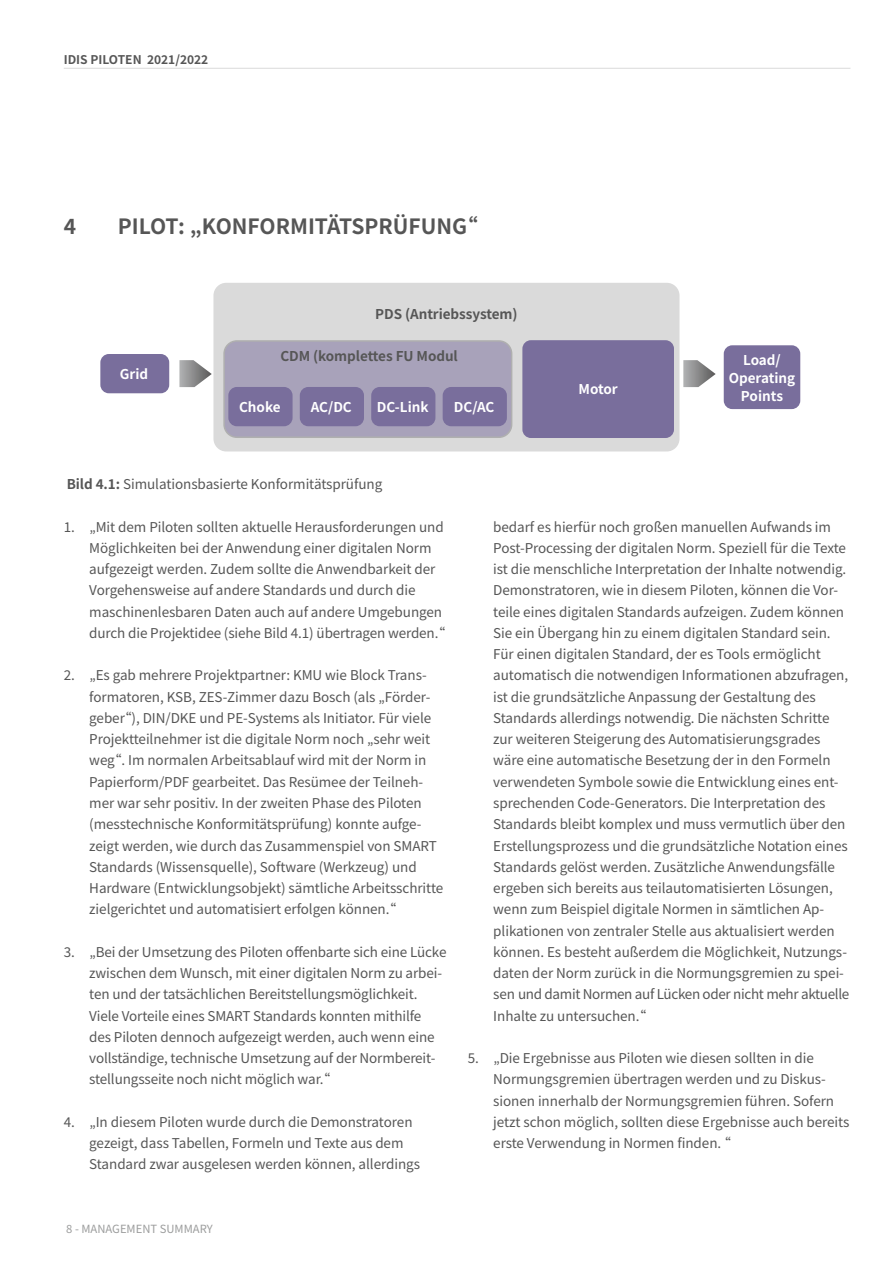
<style>
.page{position:relative;width:893px;height:1263px;background:#fff}
.page>*{position:absolute;margin:0;border:0;box-sizing:border-box;transform-origin:0 0}
._03_1_Titel_H3_14_EI{font:700 21px "Noto Sans TC";color:#565656}
._06_Fließtext{font:13.5px/21.3px "Noto Sans TC";letter-spacing:-.005em;color:#565656}
._06_Fließtext-2{font:700 13.5px/18px "Noto Sans TC";color:#fff;text-align:center}
._06_Fließtext-3{font:700 13.5px "Noto Sans TC";letter-spacing:-.005em;color:#565656}
._05_KAPITEL_INKS{font:700 12px "Noto Sans TC";color:#565656}
.MASTER_Seitenzahlen{font:11.25px "Noto Sans TC";color:#9c9d9d}
.s1{font-weight:700}
</style>
<div class="page">
<div style="left:213px;top:283px;width:466px;height:168px;background:#dadada;border-radius:13px"></div>
<div style="left:224px;top:341px;width:288px;height:96px;background:#a8a2ba;border-radius:13px"></div>
<div style="left:223px;top:340px;width:289px;height:98px;border:2px solid #878786;border-radius:13px"></div>
<div style="left:100px;top:354px;width:69px;height:39px;background:#796e9c;border-radius:9px"></div>
<div style="left:724px;top:345px;width:76px;height:64px;background:#796e9c;border-radius:9px"></div>
<div style="left:228px;top:387px;width:65px;height:39px;background:#796e9c;border-radius:9px"></div>
<div style="left:300px;top:387px;width:64px;height:39px;background:#796e9c;border-radius:9px"></div>
<div style="left:371px;top:387px;width:64px;height:39px;background:#796e9c;border-radius:9px"></div>
<div style="left:443px;top:387px;width:64px;height:39px;background:#796e9c;border-radius:9px"></div>
<div style="left:522px;top:340px;width:152px;height:98px;background:#796e9c;border-radius:9px"></div>
<svg style="left:683px;top:360px;width:33px;height:27px"></svg>
<svg style="left:179px;top:360px;width:33px;height:27px"></svg>
<hr style="left:64px;top:68px;width:786px;height:1px;background:#dadada">
<p class="_05_KAPITEL_INKS" style="left:64px;top:53px;width:146px">IDIS PILOTEN 2021/2022</p>
<p class="_03_1_Titel_H3_14_EI" style="left:64px;top:214px;width:14px">4</p>
<p class="_03_1_Titel_H3_14_EI" style="left:118px;top:214px;width:362px">PILOT: „KONFORMITÄTSPRÜFUNG“</p>
<p class="_06_Fließtext-2" style="left:120px;top:365px;width:30px">Grid</p>
<p class="_06_Fließtext-3" style="left:375px;top:306px;width:144px">PDS (Antriebssystem)</p>
<p class="_06_Fließtext-3" style="left:280px;top:349px;width:179px">CDM (komplettes FU Modul</p>
<p class="_06_Fließtext-2" style="left:239px;top:398px;width:43px">Choke</p>
<p class="_06_Fließtext-2" style="left:311px;top:398px;width:43px">AC/DC</p>
<p class="_06_Fließtext-2" style="left:377px;top:398px;width:53px">DC-Link</p>
<p class="_06_Fließtext-2" style="left:454px;top:398px;width:42px">DC/AC</p>
<p class="_06_Fließtext" style="left:67px;top:474px;width:317px"><span class="s1">Bild 4.1:</span> Simulationsbasierte Konformitätsprüfung</p>
<p class="_06_Fließtext-2" style="left:578px;top:381px;width:41px">Motor</p>
<p class="_06_Fließtext-2" style="left:729px;top:351px;width:68px">Load/<br>Operating</p>
<p class="_06_Fließtext-2" style="left:741px;top:387px;width:44px">Points</p>
<p class="_06_Fließtext" style="left:89px;top:516px;width:357px;text-indent:-26px">1. „Mit dem Piloten sollten aktuelle Herausforderungen und Möglichkeiten bei der Anwendung einer digitalen Norm aufgezeigt werden. Zudem sollte die Anwendbarkeit der Vorgehensweise auf andere Standards und durch die maschinenlesbaren Daten auch auf andere Umgebungen durch die Projektidee (siehe Bild 4.1) übertragen werden.“</p>
<p class="_06_Fließtext" style="left:89px;top:665px;width:355px;text-indent:-26px">2. „Es gab mehrere Projektpartner: KMU wie Block Trans&shy;formatoren, KSB, ZES-Zimmer dazu Bosch (als „Förder&shy;geber“), DIN/DKE und PE-Systems als Initiator. Für viele Projektteilnehmer ist die digitale Norm noch „sehr weit weg“. Im normalen Arbeitsablauf wird mit der Norm in Papierform/PDF gearbeitet. Das Resümee der Teilneh&shy;mer war sehr positiv. In der zweiten Phase des Piloten (messtechnische Konformitätsprüfung) konnte aufge&shy;zeigt werden, wie durch das Zusammenspiel von SMART Standards (Wissensquelle), Software (Werkzeug) und Hardware (Entwicklungsobjekt) sämtliche Arbeitsschritte zielgerichtet und automatisiert erfolgen können.“</p>
<p class="_06_Fließtext" style="left:89px;top:941px;width:359px;text-indent:-26px">3. „Bei der Umsetzung des Piloten offenbarte sich eine Lücke zwischen dem Wunsch, mit einer digitalen Norm zu arbei&shy;ten und der tatsächlichen Bereitstellungsmöglichkeit.<br>Viele Vorteile eines SMART Standards konnten mithilfe des Piloten dennoch aufgezeigt werden, auch wenn eine vollständige, technische Umsetzung auf der Normbereit&shy;stellungsseite noch nicht möglich war.“</p>
<p class="_06_Fließtext" style="left:89px;top:1111px;width:332px;text-indent:-26px">4. „In diesem Piloten wurde durch die Demonstratoren gezeigt, dass Tabellen, Formeln und Texte aus dem<br>Standard zwar ausgelesen werden können, allerdings</p>
<p class="MASTER_Seitenzahlen" style="left:66px;top:1223px;width:148px">8 - MANAGEMENT SUMMARY</p>
<p class="_06_Fließtext" style="left:493px;top:516px;width:358px">bedarf es hierfür noch großen manuellen Aufwands im Post-Processing der digitalen Norm. Speziell für die Texte ist die menschliche Interpretation der Inhalte notwendig.<br>Demonstratoren, wie in diesem Piloten, können die Vor&shy;teile eines digitalen Standards aufzeigen. Zudem können Sie ein Übergang hin zu einem digitalen Standard sein.<br>Für einen digitalen Standard, der es Tools ermöglicht automatisch die notwendigen Informationen abzufragen, ist die grundsätzliche Anpassung der Gestaltung des Standards allerdings notwendig. Die nächsten Schritte zur weiteren Steigerung des Automatisierungsgrades wäre eine automatische Besetzung der in den Formeln verwendeten Symbole sowie die Entwicklung eines ent&shy;sprechenden Code-Generators. Die Interpretation des Standards bleibt komplex und muss vermutlich über den Erstellungsprozess und die grundsätzliche Notation eines Standards gelöst werden. Zusätzliche Anwendungsfälle ergeben sich bereits aus teilautomatisierten Lösungen, wenn zum Beispiel digitale Normen in sämtlichen Ap&shy;plikationen von zentraler Stelle aus aktualisiert werden können. Es besteht außerdem die Möglichkeit, Nutzungs&shy;daten der Norm zurück in die Normungsgremien zu spei&shy;sen und damit Normen auf Lücken oder nicht mehr aktuelle Inhalte zu untersuchen.“</p>
<p class="_06_Fließtext" style="left:493px;top:1048px;width:358px;text-indent:-26px">5. „Die Ergebnisse aus Piloten wie diesen sollten in die Normungsgremien übertragen werden und zu Diskus&shy;sionen innerhalb der Normungsgremien führen. Sofern jetzt schon möglich, sollten diese Ergebnisse auch bereits erste Verwendung in Normen finden. “</p>
</div>
